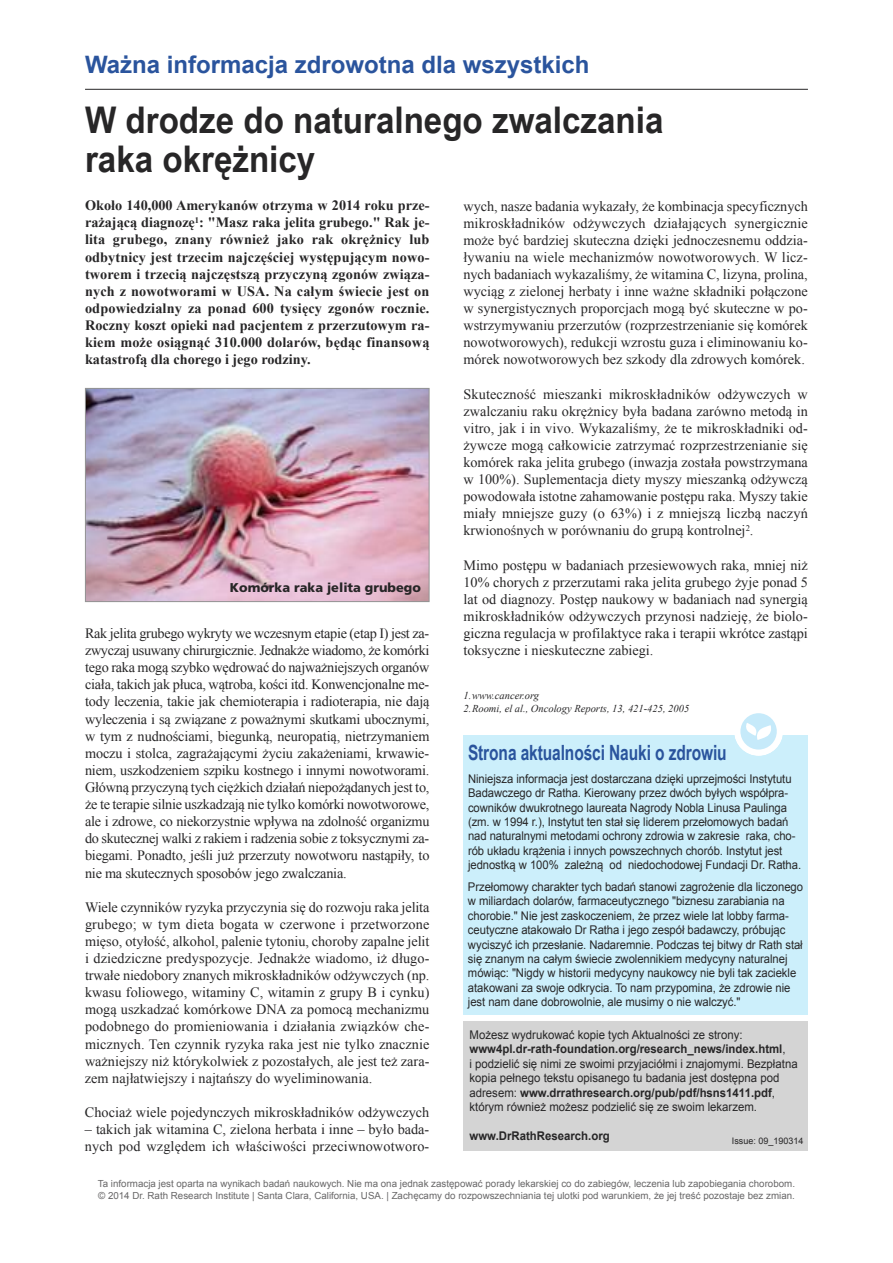
<style>
.page{position:relative;width:893px;height:1263px;background:#fff}
.page>*{position:absolute;margin:0;border:0;box-sizing:border-box;transform-origin:0 0}
.t1{font:700 36.75px/39px "Arial Narrow";color:#272627;scale:1.1 1}
.t2{font:700 24px "Arial";color:#2a549d}
.t3{font:700 21px "Arial Narrow";letter-spacing:-.005em;color:#2a549d;scale:.9 1}
.t4{font:14.25px/17.1px "Times New Roman";color:#272627;text-align:justify}
.t5{font:700 14.25px/17.1px "Times New Roman";color:#272627;text-align:justify}
.t6{font:900 12.75px "Frutiger LT";color:#272627}
.t7{font:12px/14.4px "Arial";letter-spacing:-.005em;color:#272627;scale:.94 1}
.t8{font:12px/14.4px "Arial";letter-spacing:-.005em;color:#272627;scale:.95 1}
.t9{font:700 12px "Arial";color:#272627;scale:.95 1}
.t10{font:italic 10.5px/12.6px "Times New Roman";color:#272627}
.t11{font:9.75px/11.7px "Arial";color:#686768}
.t12{font:9px "Arial";color:#272627}
.s1{font-weight:700}
</style>
<div class="page">
<hr style="left:85px;top:89px;width:723px;height:1px;background:#272627">
<div style="left:463px;top:735px;width:345px;height:280px;background:#cceffb"></div>
<div style="left:463px;top:1021px;width:345px;height:130px;background:#d4d4d4"></div>
<div style="left:734px;top:707px;width:49px;height:49px;border:6px solid #fff;border-radius:50%"></div>
<svg style="left:737px;top:710px;width:43px;height:43px"></svg>
<img style="left:87px;top:390px;width:340px;height:210px">
<div style="left:85px;top:388px;width:344px;height:214px;border:1px solid #939393"></div>
<h2 class="t2" style="left:85px;top:51px;width:506px">Ważna informacja zdrowotna dla wszystkich</h2>
<h1 class="t1" style="left:85px;top:100px;width:527px">W drodze do naturalnego zwalczania raka okrężnicy</h1>
<p class="t5" style="left:85px;top:197px;width:346px">Około 140,000 Amerykanów otrzyma w 2014 roku prze&shy;rażającą diagnozę<sup>1</sup>: "Masz raka jelita grubego." Rak je&shy;lita grubego, znany również jako rak okrężnicy lub odbytnicy jest trzecim najczęściej występującym nowo&shy;tworem i trzecią najczęstszą przyczyną zgonów związa&shy;nych z nowotworami w USA. Na całym świecie jest on odpowiedzialny za ponad 600 tysięcy zgonów rocznie.<br>Roczny koszt opieki nad pacjentem z przerzutowym ra&shy;kiem może osiągnąć 310.000 dolarów, będąc finansową katastrofą dla chorego i jego rodziny.</p>
<p class="t6" style="left:230px;top:583px;width:193px">Komórka raka jelita grubego</p>
<p class="t4" style="left:85px;top:625px;width:346px">Rak jelita grubego wykryty we wczesnym etapie (etap I) jest za&shy;zwyczaj usuwany chirurgicznie. Jednakże wiadomo, że komórki tego raka mogą szybko wędrować do najważniejszych organów ciała, takich jak płuca, wątroba, kości itd. Konwencjonalne me&shy;tody leczenia, takie jak chemioterapia i radioterapia, nie dają wyleczenia i są związane z poważnymi skutkami ubocznymi, w tym z nudnościami, biegunką, neuropatią, nietrzymaniem moczu i stolca, zagrażającymi życiu zakażeniami, krwawie&shy;niem, uszkodzeniem szpiku kostnego i innymi nowotworami.<br>Główną przyczyną tych ciężkich działań niepożądanych jest to, że te terapie silnie uszkadzają nie tylko komórki nowotworowe, ale i zdrowe, co niekorzystnie wpływa na zdolność organizmu do skutecznej walki z rakiem i radzenia sobie z toksycznymi za&shy;biegami. Ponadto, jeśli już przerzuty nowotworu nastąpiły, to nie ma skutecznych sposobów jego zwalczania.</p>
<p class="t4" style="left:85px;top:898px;width:346px">Wiele czynników ryzyka przyczynia się do rozwoju raka jelita grubego; w tym dieta bogata w czerwone i przetworzone mięso, otyłość, alkohol, palenie tytoniu, choroby zapalne jelit i dziedziczne predyspozycje. Jednakże wiadomo, iż długo&shy;trwałe niedobory znanych mikroskładników odżywczych (np. kwasu foliowego, witaminy C, witamin z grupy B i cynku) mogą uszkadzać komórkowe DNA za pomocą mechanizmu podobnego do promieniowania i działania związków che&shy;micznych. Ten czynnik ryzyka raka jest nie tylko znacznie ważniejszy niż którykolwiek z pozostałych, ale jest też zara&shy;zem najłatwiejszy i najtańszy do wyeliminowania.</p>
<p class="t4" style="left:85px;top:1103px;width:346px">Chociaż wiele pojedynczych mikroskładników odżywczych</p>
<p class="t4" style="left:85px;top:1121px;width:346px">– takich jak witamina C, zielona herbata i inne – było bada&shy;nych pod względem ich właściwości przeciwnowotworo-</p>
<p class="t4" style="left:463px;top:197px;width:346px">wych, nasze badania wykazały, że kombinacja specyficznych mikroskładników odżywczych działających synergicznie może być bardziej skuteczna dzięki jednoczesnemu oddzia&shy;ływaniu na wiele mechanizmów nowotworowych. W licz&shy;nych badaniach wykazaliśmy, że witamina C, lizyna, prolina, wyciąg z zielonej herbaty i inne ważne składniki połączone w synergistycznych proporcjach mogą być skuteczne w po&shy;wstrzymywaniu przerzutów (rozprzestrzenianie się komórek nowotworowych), redukcji wzrostu guza i eliminowaniu ko&shy;mórek nowotworowych bez szkody dla zdrowych komórek.</p>
<p class="t4" style="left:463px;top:385px;width:346px">Skuteczność mieszanki mikroskładników odżywczych w zwalczaniu raku okrężnicy była badana zarówno metodą in vitro, jak i in vivo. Wykazaliśmy, że te mikroskładniki od&shy;żywcze mogą całkowicie zatrzymać rozprzestrzenianie się komórek raka jelita grubego (inwazja została powstrzymana w 100%). Suplementacja diety myszy mieszanką odżywczą powodowała istotne zahamowanie postępu raka. Myszy takie miały mniejsze guzy (o 63%) i z mniejszą liczbą naczyń krwionośnych w porównaniu do grupą kontrolnej<sup>2</sup>.</p>
<p class="t4" style="left:463px;top:556px;width:346px">Mimo postępu w badaniach przesiewowych raka, mniej niż 10% chorych z przerzutami raka jelita grubego żyje ponad 5 lat od diagnozy. Postęp naukowy w badaniach nad synergią mikroskładników odżywczych przynosi nadzieję, że biolo&shy;giczna regulacja w profilaktyce raka i terapii wkrótce zastąpi toksyczne i nieskuteczne zabiegi.</p>
<p class="t10" style="left:463px;top:689px;width:227px">1.www.cancer.org<br>2.Roomi, el al., Oncology Reports, 13, 421-425, 2005</p>
<h3 class="t3" style="left:468px;top:740px;width:289px">Strona aktualności Nauki o zdrowiu</h3>
<p class="t7" style="left:468px;top:771px;width:356px">Niniejsza informacja jest dostarczana dzięki uprzejmości Instytutu Badawczego dr Ratha. Kierowany przez dwóch byłych współpra&shy;cowników dwukrotnego laureata Nagrody Nobla Linusa Paulinga (zm. w 1994 r.), Instytut ten stał się liderem przełomowych badań nad naturalnymi metodami ochrony zdrowia w zakresie raka, cho&shy;rób układu krążenia i innych powszechnych chorób. Instytut jest jednostką w 100% zależną od niedochodowej Fundacji Dr. Ratha.</p>
<p class="t7" style="left:468px;top:880px;width:358px">Przełomowy charakter tych badań stanowi zagrożenie dla liczonego w miliardach dolarów, farmaceutycznego "biznesu zarabiania na chorobie." Nie jest zaskoczeniem, że przez wiele lat lobby farma&shy;ceutyczne atakowało Dr Ratha i jego zespół badawczy, próbując wyciszyć ich przesłanie. Nadaremnie. Podczas tej bitwy dr Rath stał się znanym na całym świecie zwolennikiem medycyny naturalnej mówiąc: "Nigdy w historii medycyny naukowcy nie byli tak zaciekle atakowani za swoje odkrycia. To nam przypomina, że zdrowie nie jest nam dane dobrowolnie, ale musimy o nie walczyć."</p>
<p class="t8" style="left:469px;top:1028px;width:347px">Możesz wydrukować kopie tych Aktualności ze strony: <span class="s1">www4pl.dr-rath-foundation.org/research_news/index.html</span>,<br>i podzielić się nimi ze swoimi przyjaciółmi i znajomymi. Bezpłatna kopia pełnego tekstu opisanego tu badania jest dostępna pod adresem: <span class="s1">www.drrathresearch.org/pub/pdf/hsns1411.pdf</span>, którym również możesz podzielić się ze swoim lekarzem.</p>
<p class="t9" style="left:469px;top:1129px;width:149px">www.DrRathResearch.org</p>
<p class="t12" style="left:732px;top:1136px;width:73px">Issue: 09_190314</p>
<p class="t11" style="left:98px;top:1178px;width:699px">Ta informacja jest oparta na wynikach badań naukowych. Nie ma ona jednak zastępować porady lekarskiej co do zabiegów, leczenia lub zapobiegania chorobom. © 2014 Dr. Rath Research Institute | Santa Clara, California, USA. | Zachęcamy do rozpowszechniania tej ulotki pod warunkiem, że jej treść pozostaje bez zmian.</p>
</div>
